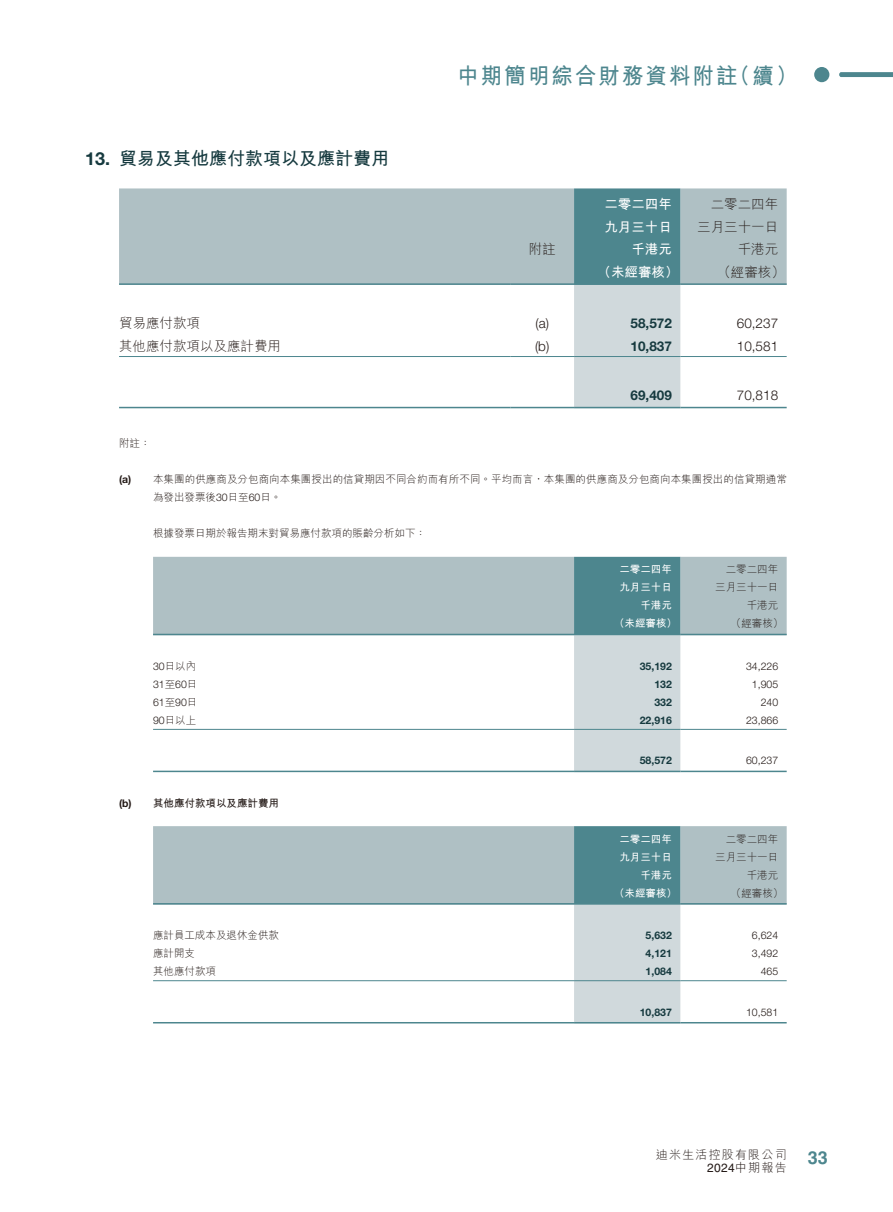
<style>
.page{position:relative;width:893px;height:1212px;background:#fff}
.page>*{position:absolute;margin:0;border:0;box-sizing:border-box;transform-origin:0 0}
.t1{font:700 22.5px "M Hei HK";letter-spacing:.1em;color:#4d868e;scale:.95 1}
.t2{font:700 18px "M Hei HK";color:#163a3f}
.t3{font:700 18px "Helvetica LT Std";color:#4d868e}
.t4{font:300 13.5px/22.5px "M Hei HK";color:#231916;text-align:right}
.t5{font:300 13.5px "Helvetica Neue LT Std";color:#231916}
.t6{font:700 13.5px/22.5px "M Hei HK";color:#fff}
.t7{font:700 13.5px "Helvetica Neue LT Std";color:#163a3f}
.t8{font:300 12px "M Hei HK";letter-spacing:.1em;color:#231916}
.t9{font:12px "Helvetica LT Std";color:#231916}
.t10{font:300 10.5px/18px "M Hei HK";color:#231916;text-align:right}
.t11{font:300 10.5px "Helvetica Neue LT Std";color:#231916}
.t12{font:700 10.5px "Helvetica Neue LT Std";color:#163a3f}
.t13{font:700 10.5px/18px "M Hei HK";color:#fff}
.t14{font:700 10.5px "M Hei HK";color:#231916}
.s1{font-family:"Helvetica Neue LT Std"}
.s2{font-family:"Helvetica Neue LT Std";font-weight:700}
.s3{font-family:"M Hei HK"}
.s4{font-family:"M Hei HK";font-weight:300}
</style>
<div class="page">
<div style="left:814px;top:67px;width:15px;height:15px;background:#4d868e;border-radius:50%"></div>
<svg style="left:839px;top:72px;width:54px;height:5px"></svg>
<div style="left:119px;top:188px;width:668px;height:95px;background:#afc0c4"></div>
<svg style="left:574px;top:188px;width:106px;height:219px;background:#96b4b9"></svg>
<hr style="left:119px;top:283px;width:391px;height:2px;background:#4d868e">
<hr style="left:510px;top:283px;width:64px;height:2px;background:#4d868e">
<hr style="left:574px;top:283px;width:106px;height:2px;background:#4d868e">
<hr style="left:680px;top:283px;width:107px;height:2px;background:#4d868e">
<hr style="left:119px;top:356px;width:391px;height:1px;background:#4d868e">
<hr style="left:510px;top:356px;width:64px;height:1px;background:#4d868e">
<hr style="left:574px;top:356px;width:106px;height:1px;background:#4d868e">
<hr style="left:680px;top:356px;width:107px;height:1px;background:#4d868e">
<hr style="left:119px;top:407px;width:391px;height:1px;background:#4d868e">
<hr style="left:510px;top:407px;width:64px;height:1px;background:#4d868e">
<hr style="left:574px;top:407px;width:106px;height:1px;background:#4d868e">
<hr style="left:680px;top:407px;width:107px;height:1px;background:#4d868e">
<div style="left:153px;top:557px;width:634px;height:77px;background:#afc0c4"></div>
<svg style="left:574px;top:557px;width:106px;height:214px;background:#a0babf"></svg>
<hr style="left:153px;top:634px;width:421px;height:1px;background:#4d868e">
<hr style="left:574px;top:634px;width:106px;height:1px;background:#4d868e">
<hr style="left:680px;top:634px;width:107px;height:1px;background:#4d868e">
<hr style="left:153px;top:729px;width:421px;height:1px;background:#4d868e">
<hr style="left:574px;top:729px;width:106px;height:1px;background:#4d868e">
<hr style="left:680px;top:729px;width:107px;height:1px;background:#4d868e">
<hr style="left:153px;top:771px;width:421px;height:1px;background:#4d868e">
<hr style="left:574px;top:771px;width:106px;height:1px;background:#4d868e">
<hr style="left:680px;top:771px;width:107px;height:1px;background:#4d868e">
<div style="left:153px;top:826px;width:634px;height:77px;background:#afc0c4"></div>
<svg style="left:574px;top:826px;width:106px;height:196px;background:#9bb7bc"></svg>
<hr style="left:153px;top:903px;width:421px;height:1px;background:#4d868e">
<hr style="left:574px;top:903px;width:106px;height:1px;background:#4d868e">
<hr style="left:680px;top:903px;width:107px;height:1px;background:#4d868e">
<hr style="left:153px;top:980px;width:421px;height:1px;background:#4d868e">
<hr style="left:574px;top:980px;width:106px;height:1px;background:#4d868e">
<hr style="left:680px;top:980px;width:107px;height:1px;background:#4d868e">
<hr style="left:153px;top:1022px;width:421px;height:1px;background:#4d868e">
<hr style="left:574px;top:1022px;width:106px;height:1px;background:#4d868e">
<hr style="left:680px;top:1022px;width:107px;height:1px;background:#4d868e">
<h2 class="t2" style="left:85px;top:145px;width:306px"><span class="s1">13.</span> 貿易及其他應付款項以及應計費用</h2>
<h1 class="t1" style="left:457px;top:59px;width:359px">中期簡明綜合財務資料附註（續）</h1>
<p class="t6" style="left:604px;top:192px;width:69px">二零二四年九月三十日</p>
<p class="t4" style="left:697px;top:193px;width:82px">二零二四年三月三十一日</p>
<p class="t4" style="left:529px;top:238px;width:28px">附註</p>
<p class="t6" style="left:631px;top:237px;width:42px">千港元</p>
<p class="t4" style="left:738px;top:238px;width:42px">千港元</p>
<p class="t6" style="left:598px;top:259px;width:82px">（未經審核）</p>
<p class="t4" style="left:717px;top:260px;width:69px">（經審核）</p>
<p class="t4" style="left:119px;top:312px;width:82px">貿易應付款項</p>
<p class="t5" style="left:535px;top:315px;width:15px">(a)</p>
<p class="t7" style="left:631px;top:315px;width:43px">58,572</p>
<p class="t5" style="left:737px;top:315px;width:43px">60,237</p>
<p class="t4" style="left:119px;top:334px;width:163px">其他應付款項以及應計費用</p>
<p class="t5" style="left:535px;top:338px;width:16px">(b)</p>
<p class="t7" style="left:631px;top:337px;width:43px">10,837</p>
<p class="t5" style="left:737px;top:338px;width:43px">10,581</p>
<p class="t7" style="left:631px;top:387px;width:43px">69,409</p>
<p class="t5" style="left:737px;top:387px;width:43px">70,818</p>
<p class="t10" style="left:119px;top:434px;width:33px">附註：</p>
<p class="t10" style="left:153px;top:470px;width:635px;text-align:left;text-indent:-34px"><span class="s2">(a)</span> 本集團的供應商及分包商向本集團授出的信貸期因不同合約而有所不同。平均而言，本集團的供應商及分包商向本集團授出的信貸期通常為發出發票後<span class="s1">30</span>日至<span class="s1">60</span>日。</p>
<p class="t10" style="left:153px;top:524px;width:275px">根據發票日期於報告期末對貿易應付款項的賬齡分析如下：</p>
<p class="t13" style="left:619px;top:560px;width:54px">二零二四年九月三十日</p>
<p class="t10" style="left:715px;top:560px;width:64px">二零二四年三月三十一日</p>
<p class="t13" style="left:640px;top:596px;width:33px">千港元</p>
<p class="t10" style="left:747px;top:596px;width:33px">千港元</p>
<p class="t13" style="left:614px;top:614px;width:64px">（未經審核）</p>
<p class="t10" style="left:731px;top:614px;width:54px">（經審核）</p>
<p class="t10" style="left:153px;top:657px;width:45px"><span class="s1">30</span>日以內</p>
<p class="t12" style="left:640px;top:660px;width:34px">35,192</p>
<p class="t11" style="left:746px;top:660px;width:34px">34,226</p>
<p class="t11" style="left:153px;top:678px;width:46px">31<span class="s3">至</span>60<span class="s3">日</span></p>
<p class="t12" style="left:654px;top:678px;width:19px">132</p>
<p class="t11" style="left:752px;top:678px;width:28px">1,905</p>
<p class="t11" style="left:153px;top:696px;width:46px">61<span class="s3">至</span>90<span class="s3">日</span></p>
<p class="t12" style="left:654px;top:696px;width:19px">332</p>
<p class="t11" style="left:761px;top:696px;width:19px">240</p>
<p class="t10" style="left:153px;top:711px;width:45px"><span class="s1">90</span>日以上</p>
<p class="t12" style="left:640px;top:714px;width:34px">22,916</p>
<p class="t11" style="left:746px;top:714px;width:34px">23,866</p>
<p class="t12" style="left:640px;top:754px;width:34px">58,572</p>
<p class="t11" style="left:746px;top:754px;width:34px">60,237</p>
<p class="t14" style="left:119px;top:795px;width:162px"><span class="s1">(b)</span> 其他應付款項以及應計費用</p>
<p class="t13" style="left:619px;top:829px;width:54px">二零二四年九月三十日</p>
<p class="t10" style="left:715px;top:830px;width:64px">二零二四年三月三十一日</p>
<p class="t13" style="left:640px;top:865px;width:33px">千港元</p>
<p class="t10" style="left:747px;top:866px;width:33px">千港元</p>
<p class="t13" style="left:614px;top:883px;width:64px">（未經審核）</p>
<p class="t10" style="left:731px;top:884px;width:54px">（經審核）</p>
<p class="t10" style="left:153px;top:926px;width:128px">應計員工成本及退休金供款</p>
<p class="t12" style="left:646px;top:929px;width:28px">5,632</p>
<p class="t11" style="left:752px;top:929px;width:28px">6,624</p>
<p class="t10" style="left:153px;top:944px;width:44px">應計開支</p>
<p class="t12" style="left:646px;top:947px;width:28px">4,121</p>
<p class="t11" style="left:752px;top:947px;width:28px">3,492</p>
<p class="t10" style="left:153px;top:962px;width:65px">其他應付款項</p>
<p class="t12" style="left:646px;top:965px;width:28px">1,084</p>
<p class="t11" style="left:761px;top:965px;width:19px">465</p>
<p class="t12" style="left:640px;top:1005px;width:34px">10,837</p>
<p class="t11" style="left:746px;top:1005px;width:34px">10,581</p>
<p class="t8" style="left:656px;top:1148px;width:132px">迪米生活控股有限公司</p>
<p class="t9" style="left:707px;top:1161px;width:81px">2024<span class="s4">中期報告</span></p>
<h2 class="t3" style="left:808px;top:1146px;width:22px">33</h2>
</div>
